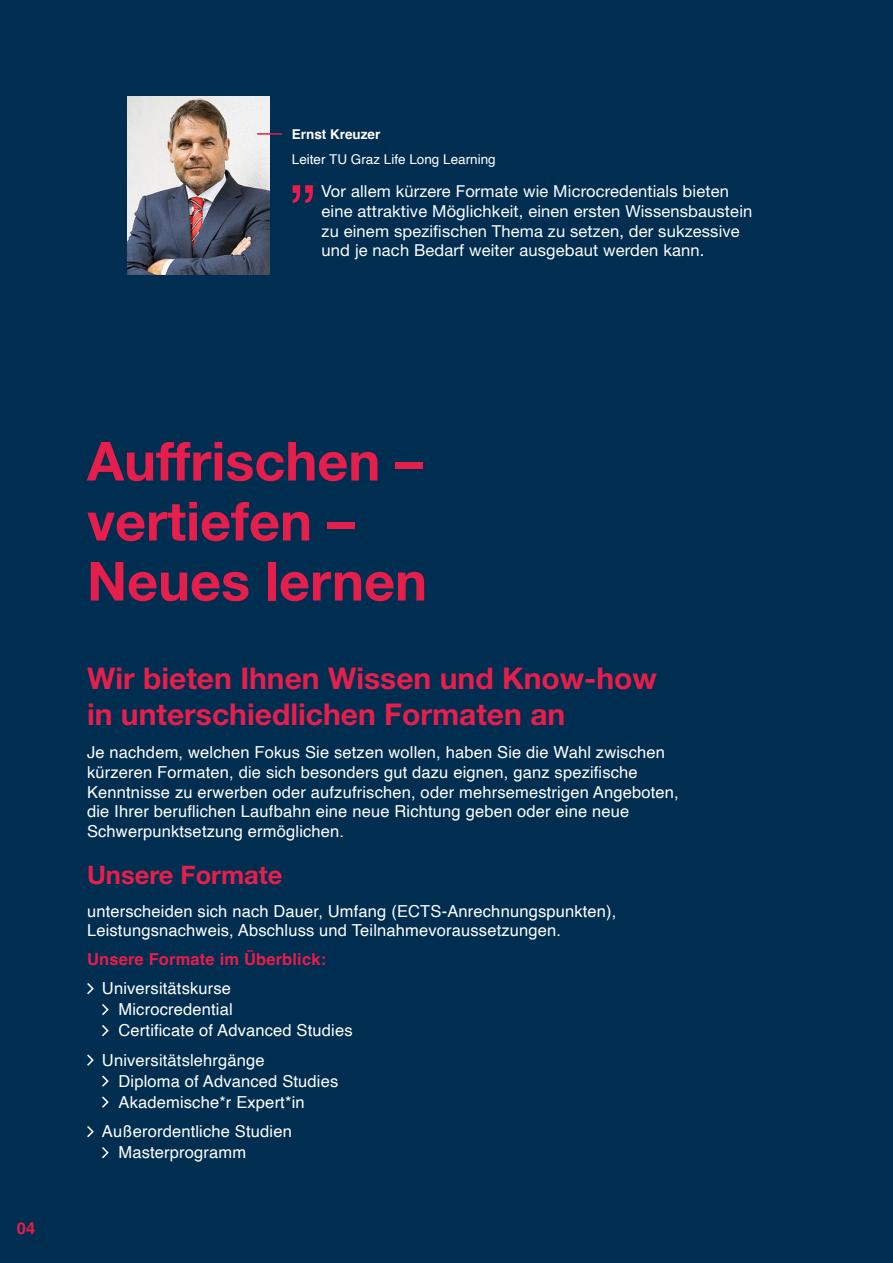
<style>
.page{position:relative;width:893px;height:1263px;background:#002e51}
.page>*{position:absolute;margin:0;border:0;box-sizing:border-box;transform-origin:0 0}
.t1{font:700 54px/60px "Helvetica Neue";color:#e61e4b}
.t2{font:700 30px/36px "Helvetica Neue LT Std";color:#e61e4b}
.t3{font:700 25.5px "Helvetica Neue LT Std";color:#e61e4b}
.t4{font:16.5px/19.8px "Helvetica";letter-spacing:.01em;color:#fff}
.t5{font:16.5px/19.8px "Helvetica Neue LT Std";letter-spacing:.01em;color:#fff}
.t6{font:700 16.5px "Helvetica";letter-spacing:.01em;color:#e61c4a}
.t7{font:13.5px "Helvetica";color:#fff}
.t8{font:700 13.5px "Helvetica";color:#fff}
</style>
<div class="page">
<svg style="left:87px;top:983px;width:7px;height:11px"></svg>
<svg style="left:102px;top:1004px;width:7px;height:11px"></svg>
<svg style="left:102px;top:1025px;width:7px;height:11px"></svg>
<svg style="left:87px;top:1054px;width:7px;height:12px"></svg>
<svg style="left:102px;top:1075px;width:7px;height:12px"></svg>
<svg style="left:102px;top:1096px;width:7px;height:12px"></svg>
<svg style="left:87px;top:1126px;width:7px;height:11px"></svg>
<svg style="left:102px;top:1147px;width:7px;height:11px"></svg>
<img style="left:128px;top:96px;width:142px;height:178px">
<hr style="left:257px;top:133px;width:25px;height:2px;background:#e61c4a">
<svg style="left:293px;top:185px;width:20px;height:18px"></svg>
<p class="t8" style="left:292px;top:126px;width:90px">Ernst Kreuzer</p>
<p class="t7" style="left:292px;top:149px;width:205px">Leiter TU Graz Life Long Learning</p>
<p class="t5" style="left:322px;top:181px;width:432px">Vor allem kürzere Formate wie Microcredentials bieten eine attraktive Möglichkeit, einen ersten Wissensbaustein zu einem spezifischen Thema zu setzen, der sukzessive und je nach Bedarf weiter ausgebaut werden kann.</p>
<p class="t6" style="left:17px;top:1218px;width:20px">04</p>
<h1 class="t1" style="left:87px;top:433px;width:341px">Auffrischen – vertiefen –<br>Neues lernen</h1>
<h2 class="t2" style="left:87px;top:660px;width:571px">Wir bieten Ihnen Wissen und Know-how in unterschiedlichen Formaten an</h2>
<p class="t4" style="left:87px;top:743px;width:593px">Je nachdem, welchen Fokus Sie setzen wollen, haben Sie die Wahl zwischen kürzeren Formaten, die sich besonders gut dazu eignen, ganz spezifische Kenntnisse zu erwerben oder aufzufrischen, oder mehrsemestrigen Angeboten, die Ihrer beruflichen Laufbahn eine neue Richtung geben oder eine neue Schwerpunktsetzung ermöglichen.</p>
<h3 class="t3" style="left:87px;top:859px;width:197px">Unsere Formate</h3>
<p class="t4" style="left:87px;top:901px;width:531px">unterscheiden sich nach Dauer, Umfang (ECTS-Anrechnungspunkten),<br>Leistungsnachweis, Abschluss und Teilnahmevoraussetzungen.</p>
<p class="t6" style="left:87px;top:949px;width:241px">Unsere Formate im Überblick:</p>
<p class="t4" style="left:119px;top:978px;width:236px;line-height:21px;text-indent:-17px">Universitätskurse<br>Microcredential<br>Certificate of Advanced Studies</p>
<p class="t4" style="left:119px;top:1050px;width:221px;line-height:21px;text-indent:-17px">Universitätslehrgänge<br>Diploma of Advanced Studies<br>Akademische*r Expert*in</p>
<p class="t4" style="left:119px;top:1121px;width:175px;line-height:21px;text-indent:-17px">Außerordentliche Studien<br>Masterprogramm</p>
</div>
